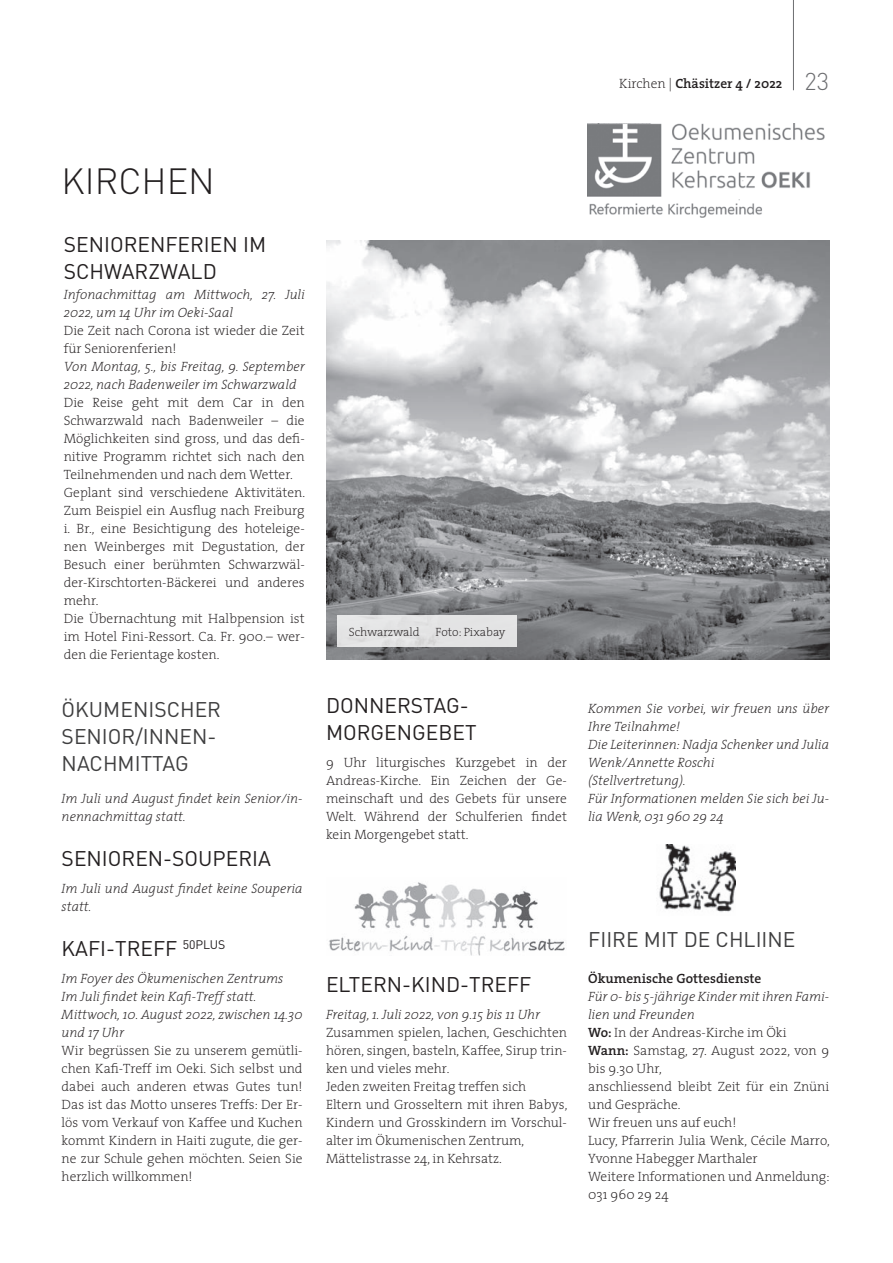
<style>
.page{position:relative;width:893px;height:1263px;background:#fff}
.page>*{position:absolute;margin:0;border:0;box-sizing:border-box;transform-origin:0 0}
.t1{font:300 36px "DIN";color:#231f20}
.t2{font:21px/27px "DIN";color:#231f20}
.t3{font:21px/27px "DIN";color:#3e3e3f}
.t4{font:200 13.5px/18px "The Serif";color:#231f20}
.t5{font:italic 200 13.5px/18px "The Serif";color:#231f20}
.t6{font:600 13.5px "The Serif";color:#231f20}
.t7{font:200 12px "The Serif";color:#231f20}
.s1{font-weight:200}
.s2{font-family:"DIN";font-weight:300;font-size:24px;color:#6c6d70}
.s3{font-style:italic}
.s4{font-weight:600}
</style>
<div class="page">
<hr style="left:793px;top:0;width:1px;height:90px;background:#6c6d70">
<img style="left:588px;top:124px;width:237px;height:94px">
<img style="left:326px;top:240px;width:503px;height:419px">
<div style="left:337px;top:615px;width:180px;height:32px;background:#e3e3e4"></div>
<img style="left:329px;top:882px;width:236px;height:73px">
<img style="left:659px;top:844px;width:76px;height:68px">
<p class="t6" style="left:619px;top:72px;width:212px"><span class="s1">Kirchen |</span> Chäsitzer 4 / 2022 <span class="s2">23</span></p>
<h1 class="t1" style="left:62px;top:159px;width:155px">KIRCHEN</h1>
<h2 class="t2" style="left:64px;top:231px;width:204px">SENIORENFERIEN IM<br>SCHWARZWALD</h2>
<p class="t5" style="left:64px;top:285px;width:242px">Infonachmittag am Mittwoch, 27. Juli<br>2022, um 14 Uhr im Oeki-Saal</p>
<p class="t4" style="left:64px;top:321px;width:242px">Die Zeit nach Corona ist wieder die Zeit für Seniorenferien!</p>
<p class="t5" style="left:64px;top:357px;width:242px">Von Montag, 5., bis Freitag, 9. September<br>2022, nach Badenweiler im Schwarzwald</p>
<p class="t4" style="left:64px;top:393px;width:243px">Die Reise geht mit dem Car in den Schwarzwald nach Badenweiler – die Möglichkeiten sind gross, und das defi&shy;nitive Programm richtet sich nach den Teilnehmenden und nach dem Wetter.<br>Geplant sind verschiedene Aktivitäten.<br>Zum Beispiel ein Ausflug nach Freiburg i. Br., eine Besichtigung des hoteleige&shy;nen Weinberges mit Degustation, der Besuch einer berühmten Schwarzwäl&shy;der-Kirschtorten-Bäckerei und anderes mehr.<br>Die Übernachtung mit Halbpension ist im Hotel Fini-Ressort. Ca. Fr. 900.– wer&shy;den die Ferientage kosten.</p>
<h2 class="t3" style="left:62px;top:696px;width:161px">ÖKUMENISCHER<br>SENIOR/INNEN-<br>NACHMITTAG</h2>
<p class="t5" style="left:62px;top:789px;width:242px">Im Juli und August findet kein Senior/in&shy;nennachmittag statt.</p>
<h2 class="t2" style="left:62px;top:845px;width:211px">SENIOREN-SOUPERIA</h2>
<p class="t5" style="left:62px;top:879px;width:242px">Im Juli und August findet keine Souperia statt.</p>
<h2 class="t2" style="left:62px;top:935px;width:165px">KAFI-TREFF <sup>50PLUS</sup></h2>
<p class="t5" style="left:62px;top:969px;width:242px">Im Foyer des Ökumenischen Zentrums<br>Im Juli findet kein Kafi-Treff statt.<br>Mittwoch, 10. August 2022, zwischen 14.30 und 17 Uhr</p>
<p class="t4" style="left:62px;top:1041px;width:242px;text-align:justify">Wir begrüssen Sie zu unserem gemütli&shy;chen Kafi-Treff im Oeki. Sich selbst und dabei auch anderen etwas Gutes tun!<br>Das ist das Motto unseres Treffs: Der Er&shy;lös vom Verkauf von Kaffee und Kuchen kommt Kindern in Haiti zugute, die ger&shy;ne zur Schule gehen möchten. Seien Sie herzlich willkommen!</p>
<p class="t7" style="left:349px;top:622px;width:72px">Schwarzwald</p>
<p class="t7" style="left:435px;top:622px;width:72px">Foto: Pixabay</p>
<h2 class="t2" style="left:326px;top:692px;width:152px">DONNERSTAG-<br>MORGENGEBET</h2>
<p class="t4" style="left:326px;top:753px;width:242px;text-align:justify">9 Uhr liturgisches Kurzgebet in der Andreas-Kirche. Ein Zeichen der Ge&shy;meinschaft und des Gebets für unsere Welt. Während der Schulferien findet kein Morgengebet statt.</p>
<h2 class="t2" style="left:326px;top:971px;width:207px">ELTERN-KIND-TREFF</h2>
<p class="t5" style="left:326px;top:1005px;width:216px">Freitag, 1. Juli 2022, von 9.15 bis 11 Uhr</p>
<p class="t4" style="left:326px;top:1023px;width:243px">Zusammen spielen, lachen, Geschichten hören, singen, basteln, Kaffee, Sirup trin&shy;ken und vieles mehr.<br>Jeden zweiten Freitag treffen sich<br>Eltern und Grosseltern mit ihren Babys, Kindern und Grosskindern im Vorschul&shy;alter im Ökumenischen Zentrum, Mättelistrasse 24, in Kehrsatz.</p>
<p class="t5" style="left:588px;top:699px;width:242px">Kommen Sie vorbei, wir freuen uns über<br>Ihre Teilnahme!<br>Die Leiterinnen: Nadja Schenker und Julia<br>Wenk/Annette Roschi<br>(Stellvertretung).<br>Für Informationen melden Sie sich bei Ju&shy;lia Wenk, 031 960 29 24</p>
<h2 class="t3" style="left:588px;top:926px;width:209px">FIIRE MIT DE CHLIINE</h2>
<p class="t6" style="left:588px;top:967px;width:175px">Ökumenische Gottesdienste</p>
<p class="t4" style="left:588px;top:987px;width:243px"><span class="s3">Für 0- bis 5-jährige Kinder mit ihren Fami&shy;lien und Freunden<br></span><span class="s4">Wo:</span> In der Andreas-Kirche im Öki<br><span class="s4">Wann:</span> Samstag, 27. August 2022, von 9 bis 9.30 Uhr,<br>anschliessend bleibt Zeit für ein Znüni und Gespräche.<br>Wir freuen uns auf euch!<br>Lucy, Pfarrerin Julia Wenk, Cécile Marro,<br>Yvonne Habegger Marthaler<br>Weitere Informationen und Anmeldung:<br>031 960 29 24</p>
</div>
